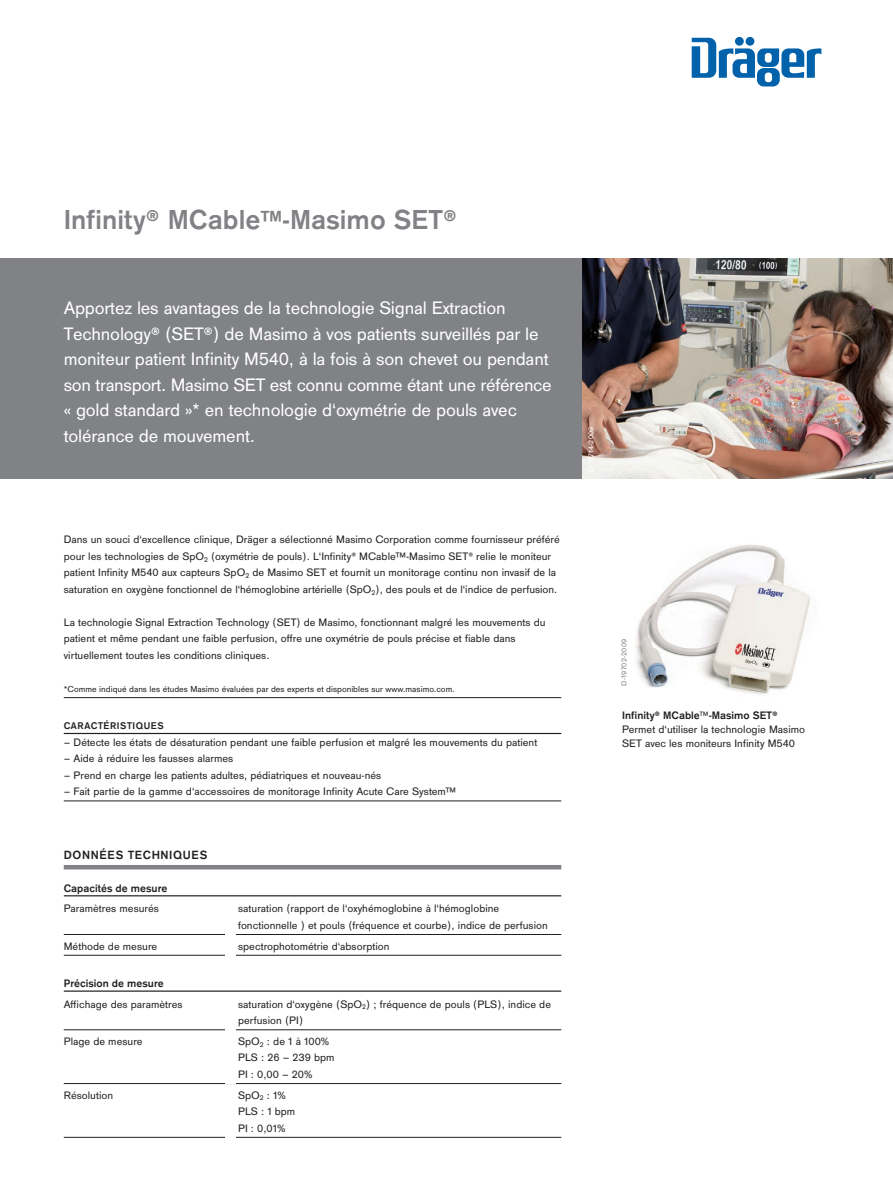
<style>
.page{position:relative;width:893px;height:1191px;background:#fff}
.page>*{position:absolute;margin:0;border:0;box-sizing:border-box;transform-origin:0 0}
.Titel{font:700 28.5px "Draeger Sans";color:#808285}
.t1{font:18.75px/25.5px "Draeger Sans";letter-spacing:-.01em;color:#fff}
._1_Tab_headline_1_8{font:700 12.3px "Draeger Sans";letter-spacing:.05em;color:#231f20}
._3_Tab_body_7_5pt{font:11.25px/16.5px "Draeger Sans";color:#231f20}
._2_Tab_headline_3_7{font:700 11.25px "Draeger Sans";color:#231f20}
.Tab_headline_2_6_75p{font:700 10.2px "Draeger Sans";letter-spacing:.055em;color:#231f20}
._3_Tab_body_7_5pt-2{font:9px "Draeger Sans";color:#231f20}
.Image_number_white{font:7.5px "Draeger Sans";letter-spacing:.025em;color:#fff}
.Image_number_60_blac{font:7.5px "Draeger Sans";letter-spacing:.025em;color:#808285}
.s1{font-size:24.15px}
.s2{font-size:9.6px}
.s3{font-weight:400;font-size:9.6px}
</style>
<div class="page">
<div style="left:0;top:258px;width:625px;height:220px;background:#808285"></div>
<img style="left:583px;top:258px;width:310px;height:220px">
<hr style="left:64px;top:697px;width:497px;height:1px;background:#231f20">
<hr style="left:64px;top:733px;width:497px;height:1px;background:#231f20">
<hr style="left:64px;top:800px;width:497px;height:1px;background:#231f20">
<hr style="left:64px;top:865px;width:497px;height:4px;background:#808285">
<hr style="left:64px;top:895px;width:497px;height:1px;background:#231f20">
<hr style="left:64px;top:934px;width:497px;height:1px;background:#231f20">
<hr style="left:64px;top:955px;width:497px;height:1px;background:#231f20">
<hr style="left:64px;top:990px;width:497px;height:1px;background:#231f20">
<hr style="left:64px;top:1029px;width:497px;height:1px;background:#231f20">
<hr style="left:64px;top:1083px;width:497px;height:1px;background:#231f20">
<hr style="left:64px;top:1137px;width:497px;height:1px;background:#231f20">
<div style="left:225px;top:922px;width:11px;height:13px;background:#fff"></div>
<div style="left:225px;top:943px;width:11px;height:13px;background:#fff"></div>
<div style="left:225px;top:1017px;width:11px;height:13px;background:#fff"></div>
<div style="left:225px;top:1071px;width:11px;height:13px;background:#fff"></div>
<div style="left:225px;top:1125px;width:11px;height:13px;background:#fff"></div>
<img style="left:636px;top:545px;width:174px;height:150px">
<svg style="left:692px;top:38px;width:129px;height:48px"></svg>
<p class="Titel" style="left:64px;top:200px;width:395px">Infinity® MCable<span class="s1">™</span>-Masimo SET®</p>
<p class="t1" style="left:64px;top:294px;width:489px">Apportez les avantages de la technologie Signal Extraction Technology® (SET®) de Masimo à vos patients surveillés par le moniteur patient Infinity M540, à la fois à son chevet ou pendant son transport. Masimo SET est connu comme étant une référence « gold standard »* en technologie d‘oxymétrie de pouls avec tolérance de mouvement.</p>
<p class="_3_Tab_body_7_5pt" style="left:64px;top:531px;width:497px">Dans un souci d‘excellence clinique, Dräger a sélectionné Masimo Corporation comme fournisseur préféré pour les technologies de SpO<sub>2</sub> (oxymétrie de pouls). L‘Infinity<span class="s2">®</span> MCable™-Masimo SET<span class="s2">®</span> relie le moniteur patient Infinity M540 aux capteurs SpO<sub>2</sub> de Masimo SET et fournit un monitorage continu non invasif de la saturation en oxygène fonctionnel de l‘hémoglobine artérielle (SpO<sub>2</sub>), des pouls et de l‘indice de perfusion.</p>
<p class="_3_Tab_body_7_5pt" style="left:64px;top:613px;width:483px">La technologie Signal Extraction Technology (SET) de Masimo, fonctionnant malgré les mouvements du patient et même pendant une faible perfusion, offre une oxymétrie de pouls précise et fiable dans virtuellement toutes les conditions cliniques.</p>
<p class="_3_Tab_body_7_5pt-2" style="left:64px;top:683px;width:392px">*Comme indiqué dans les études Masimo évaluées par des experts et disponibles sur www.masimo.com.</p>
<p class="Tab_headline_2_6_75p" style="left:64px;top:719px;width:101px">CARACTÉRISTIQUES</p>
<p class="_3_Tab_body_7_5pt" style="left:64px;top:733px;width:475px">– Détecte les états de désaturation pendant une faible perfusion et malgré les mouvements du patient</p>
<p class="_3_Tab_body_7_5pt" style="left:64px;top:749px;width:171px">– Aide à réduire les fausses alarmes</p>
<p class="_3_Tab_body_7_5pt" style="left:64px;top:766px;width:319px">– Prend en charge les patients adultes, pédiatriques et nouveau-nés</p>
<p class="_3_Tab_body_7_5pt" style="left:64px;top:782px;width:394px">– Fait partie de la gamme d‘accessoires de monitorage Infinity Acute Care System™</p>
<p class="_1_Tab_headline_1_8" style="left:64px;top:846px;width:145px">DONNÉES TECHNIQUES</p>
<p class="_2_Tab_headline_3_7" style="left:64px;top:880px;width:105px">Capacités de mesure</p>
<p class="_3_Tab_body_7_5pt" style="left:64px;top:899px;width:97px">Paramètres mesurés</p>
<p class="_3_Tab_body_7_5pt" style="left:238px;top:899px;width:311px">saturation (rapport de l‘oxyhémoglobine à l‘hémoglobine fonctionnelle ) et pouls (fréquence et courbe), indice de perfusion</p>
<p class="_3_Tab_body_7_5pt" style="left:64px;top:937px;width:95px">Méthode de mesure</p>
<p class="_3_Tab_body_7_5pt" style="left:238px;top:937px;width:153px">spectrophotométrie d‘absorption</p>
<p class="_2_Tab_headline_3_7" style="left:64px;top:975px;width:101px">Précision de mesure</p>
<p class="_3_Tab_body_7_5pt" style="left:64px;top:995px;width:120px">Affichage des paramètres</p>
<p class="_3_Tab_body_7_5pt" style="left:238px;top:995px;width:314px">saturation d‘oxygène (SpO<sub>2</sub>) ; fréquence de pouls (PLS), indice de</p>
<p class="_3_Tab_body_7_5pt" style="left:238px;top:1011px;width:67px">perfusion (PI)</p>
<p class="_3_Tab_body_7_5pt" style="left:64px;top:1032px;width:80px">Plage de mesure</p>
<p class="_3_Tab_body_7_5pt" style="left:238px;top:1032px;width:98px">SpO<sub>2</sub> : de 1 à 100%<br>PLS : 26 – 239 bpm<br>PI : 0,00 – 20%</p>
<p class="_3_Tab_body_7_5pt" style="left:64px;top:1086px;width:51px">Résolution</p>
<p class="_3_Tab_body_7_5pt" style="left:238px;top:1086px;width:59px">SpO<sub>2</sub> : 1%<br>PLS : 1 bpm<br>PI : 0,01%</p>
<p class="Image_number_white" style="left:586px;top:472px;width:47px;rotate:-90deg">D-19714-2009</p>
<p class="Image_number_60_blac" style="left:619px;top:685px;width:48px;rotate:-90deg">D-19702-2009</p>
<p class="_2_Tab_headline_3_7" style="left:622px;top:707px;width:157px">Infinity® MCable<span class="s3">™</span>-Masimo SET®</p>
<p class="_3_Tab_body_7_5pt" style="left:622px;top:721px;width:184px;line-height:14.2px">Permet d‘utiliser la technologie Masimo<br>SET avec les moniteurs Infinity M540</p>
</div>
